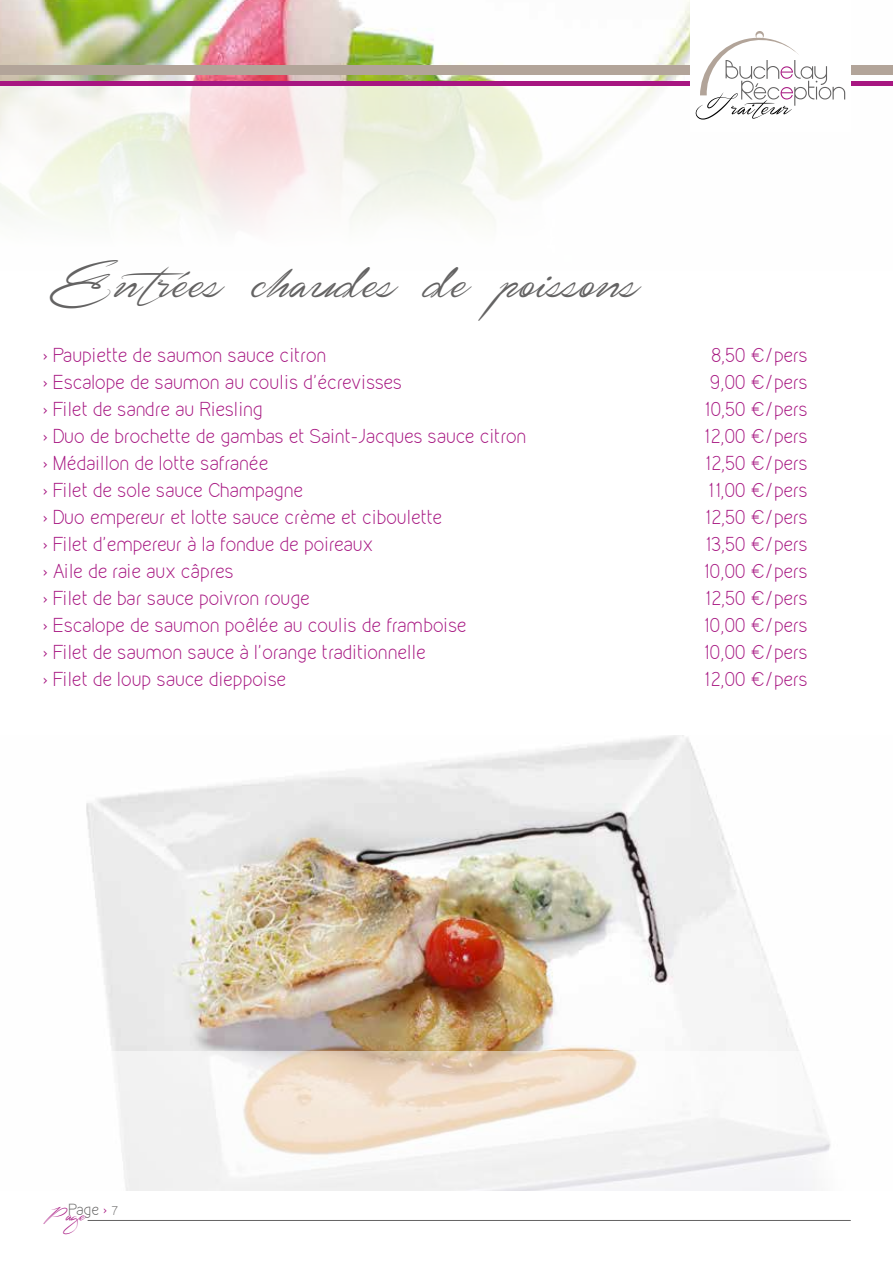
<style>
.page{position:relative;width:893px;height:1263px;background:#fff}
.page>*{position:absolute;margin:0;border:0;box-sizing:border-box;transform-origin:0 0}
.t1{font:36px "Signarita Zhai";color:#646363}
.t2{font:300 18px "Kirvy";letter-spacing:-.01em;color:#a71681}
.t3{font:300 14.4px "Kirvy";color:#646363}
.t4{font:12px "Signarita Zhai";color:#a71681}
.s1{color:#a71681}
.s2{font-size:11.1px}
</style>
<div class="page">
<img style="left:0;top:0;width:690px;height:81px">
<svg style="left:0;top:85px;width:893px;height:139px"></svg>
<div style="left:0;top:65px;width:893px;height:10px;background:#b2a499"></div>
<hr style="left:0;top:81px;width:893px;height:4px;background:#a71681">
<div style="left:690px;top:0;width:161px;height:132px;background:#fff"></div>
<svg style="left:696px;top:31px;width:149px;height:89px"></svg>
<img style="left:86px;top:736px;width:745px;height:455px">
<hr style="left:88px;top:1220px;width:762px;height:1px;background:#646363">
<h1 class="t1" style="left:43px;top:274px;width:600px">Entrées chaudes de poissons</h1>
<p class="t2" style="left:43px;top:344px;width:285px">› Paupiette de saumon sauce citron</p>
<p class="t2" style="left:711px;top:344px;width:98px">8,50 €/pers</p>
<p class="t2" style="left:43px;top:371px;width:361px">› Escalope de saumon au coulis d’écrevisses</p>
<p class="t2" style="left:710px;top:371px;width:99px">9,00 €/pers</p>
<p class="t2" style="left:43px;top:398px;width:222px">› Filet de sandre au Riesling</p>
<p class="t2" style="left:705px;top:398px;width:105px">10,50 €/pers</p>
<p class="t2" style="left:43px;top:425px;width:485px">› Duo de brochette de gambas et Saint-Jacques sauce citron</p>
<p class="t2" style="left:704px;top:425px;width:105px">12,00 €/pers</p>
<p class="t2" style="left:43px;top:452px;width:227px">› Médaillon de lotte safranée</p>
<p class="t2" style="left:705px;top:452px;width:104px">12,50 €/pers</p>
<p class="t2" style="left:43px;top:479px;width:262px">› Filet de sole sauce Champagne</p>
<p class="t2" style="left:708px;top:479px;width:101px">11,00 €/pers</p>
<p class="t2" style="left:43px;top:506px;width:401px">› Duo empereur et lotte sauce crème et ciboulette</p>
<p class="t2" style="left:705px;top:506px;width:104px">12,50 €/pers</p>
<p class="t2" style="left:43px;top:533px;width:332px">› Filet d’empereur à la fondue de poireaux</p>
<p class="t2" style="left:705px;top:533px;width:104px">13,50 €/pers</p>
<p class="t2" style="left:43px;top:560px;width:192px">› Aile de raie aux câpres</p>
<p class="t2" style="left:704px;top:560px;width:105px">10,00 €/pers</p>
<p class="t2" style="left:43px;top:587px;width:269px">› Filet de bar sauce poivron rouge</p>
<p class="t2" style="left:705px;top:587px;width:104px">12,50 €/pers</p>
<p class="t2" style="left:43px;top:614px;width:425px">› Escalope de saumon poêlée au coulis de framboise</p>
<p class="t2" style="left:704px;top:614px;width:105px">10,00 €/pers</p>
<p class="t2" style="left:43px;top:641px;width:385px">› Filet de saumon sauce à l’orange traditionnelle</p>
<p class="t2" style="left:704px;top:641px;width:105px">10,00 €/pers</p>
<p class="t2" style="left:43px;top:668px;width:245px">› Filet de loup sauce dieppoise</p>
<p class="t2" style="left:704px;top:668px;width:105px">12,00 €/pers</p>
<p class="t3" style="left:68px;top:1200px;width:51px">Page <span class="s1">›</span> <span class="s2">7</span></p>
<p class="t4" style="left:43px;top:1213px;width:51px">Page</p>
</div>
